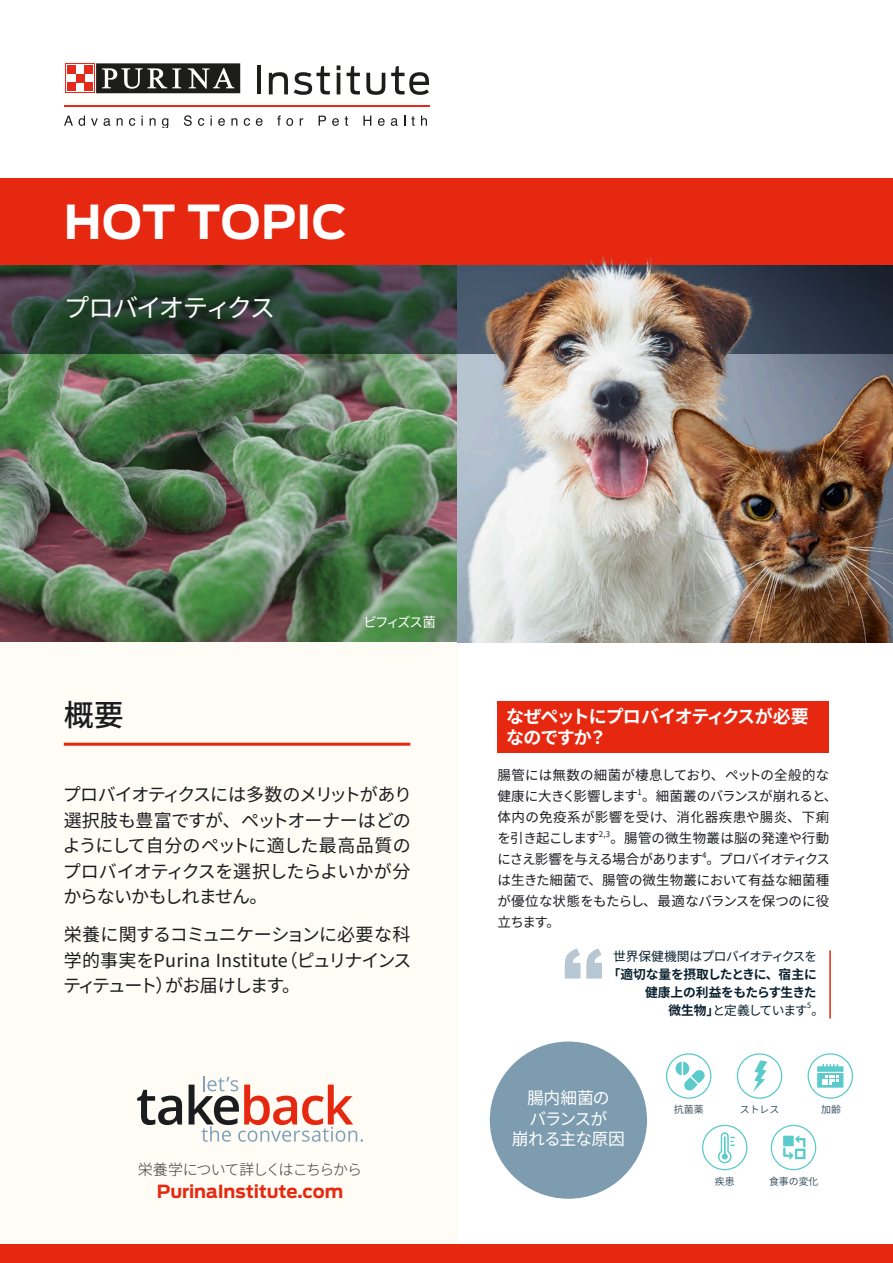
<style>
.page{position:relative;width:893px;height:1263px;background:#fff}
.page>*{position:absolute;margin:0;border:0;box-sizing:border-box;transform-origin:0 0}
.t1{font:700 46.5px "Antenna";letter-spacing:.01em;color:#fff}
.t2{font:500 30px "Noto Sans JP";color:#1b1c20}
.t3{font:25.5px "Noto Sans JP";letter-spacing:-.095em;color:#fff}
.t4{font:18px/25.5px "Noto Sans JP";letter-spacing:-.035em;color:#1b1c20;text-align:justify}
.t5{font:700 18px/21px "Noto Sans JP";letter-spacing:-.06em;color:#fff}
.t6{font:700 18px "Antenna";letter-spacing:-.01em;color:#e72810}
.t7{font:16.8px/20.2px "Noto Sans JP";letter-spacing:-.045em;color:#fff;text-align:center}
.t8{font:300 15px "Noto Sans JP";letter-spacing:-.075em;color:#39363a}
.t9{font:13.5px/21px "Noto Sans JP";color:#1b1c20}
.t10{font:13.5px/21px "Noto Sans JP";letter-spacing:-.025em;color:#1b1c20;text-align:right}
.t11{font:13.5px/21px "Noto Sans JP";letter-spacing:.025em;color:#1b1c20}
.t12{font:13.5px "Noto Sans JP";letter-spacing:-.13em;color:#fff}
.t13{font:700 12.75px "Noto Sans JP";letter-spacing:-.025em;color:#0a202e}
.t14{font:12.75px "Noto Sans JP";letter-spacing:-.06em;color:#0a202e}
.t15{font:12.75px "Noto Sans JP";letter-spacing:-.08em;color:#0a202e}
.t16{font:9.9px "Noto Sans JP";color:#3d5364}
.t17{font:7.8px "Noto Sans JP";color:#1b1c20}
.t18{font:7.5px "Noto Sans JP";color:#0a202e}
.s1{font-weight:700}
</style>
<div class="page">
<img style="left:0;top:354px;width:457px;height:288px">
<div style="left:0;top:642px;width:457px;height:621px;background:#fefcf4"></div>
<div style="left:0;top:1245px;width:893px;height:18px;background:#e72810"></div>
<svg style="left:137px;top:1090px;width:45px;height:35px"></svg>
<svg style="left:189px;top:1076px;width:174px;height:66px"></svg>
<img style="left:457px;top:354px;width:436px;height:288px">
<svg style="left:0;top:265px;width:893px;height:89px;background:#2e3e39"></svg>
<div style="left:0;top:179px;width:893px;height:86px;background:#e72810"></div>
<hr style="left:64px;top:105px;width:365px;height:1px;background:#e52a1c">
<hr style="left:257px;top:65px;width:3px;height:29px;background:#1d1d1b">
<svg style="left:269px;top:72px;width:19px;height:22px"></svg>
<svg style="left:294px;top:66px;width:36px;height:29px"></svg>
<hr style="left:337px;top:73px;width:3px;height:21px;background:#1d1d1b">
<svg style="left:337px;top:65px;width:3px;height:5px"></svg>
<svg style="left:347px;top:66px;width:13px;height:28px"></svg>
<svg style="left:366px;top:73px;width:19px;height:22px"></svg>
<svg style="left:391px;top:66px;width:38px;height:29px"></svg>
<svg style="left:64px;top:116px;width:9px;height:10px"></svg>
<svg style="left:79px;top:116px;width:6px;height:10px"></svg>
<svg style="left:91px;top:118px;width:7px;height:8px"></svg>
<svg style="left:104px;top:118px;width:6px;height:8px"></svg>
<svg style="left:117px;top:118px;width:6px;height:8px"></svg>
<svg style="left:129px;top:118px;width:6px;height:8px"></svg>
<svg style="left:141px;top:116px;width:2px;height:10px"></svg>
<svg style="left:150px;top:118px;width:6px;height:8px"></svg>
<svg style="left:162px;top:118px;width:6px;height:9px"></svg>
<svg style="left:184px;top:115px;width:8px;height:11px"></svg>
<svg style="left:198px;top:118px;width:6px;height:8px"></svg>
<svg style="left:210px;top:116px;width:2px;height:10px"></svg>
<svg style="left:218px;top:118px;width:7px;height:8px"></svg>
<svg style="left:231px;top:118px;width:6px;height:8px"></svg>
<svg style="left:244px;top:118px;width:6px;height:8px"></svg>
<svg style="left:256px;top:118px;width:6px;height:8px"></svg>
<svg style="left:277px;top:115px;width:16px;height:11px"></svg>
<svg style="left:300px;top:118px;width:3px;height:8px"></svg>
<svg style="left:319px;top:116px;width:7px;height:10px"></svg>
<svg style="left:332px;top:118px;width:7px;height:8px"></svg>
<svg style="left:345px;top:116px;width:3px;height:10px"></svg>
<svg style="left:363px;top:116px;width:8px;height:10px"></svg>
<svg style="left:378px;top:118px;width:7px;height:8px"></svg>
<svg style="left:391px;top:118px;width:7px;height:8px"></svg>
<svg style="left:411px;top:116px;width:4px;height:10px"></svg>
<svg style="left:421px;top:116px;width:6px;height:10px"></svg>
<svg style="left:96px;top:64px;width:145px;height:30px"></svg>
<div style="left:65px;top:64px;width:30px;height:29px;background:#e52a1c"></div>
<div style="left:96px;top:64px;width:144px;height:29px;background:#1d1d1b"></div>
<svg style="left:102px;top:68px;width:79px;height:21px"></svg>
<svg style="left:188px;top:68px;width:46px;height:21px"></svg>
<div style="left:66px;top:64px;width:28px;height:28px;background:#fff"></div>
<div style="left:67px;top:83px;width:9px;height:8px;background:#e52a1c"></div>
<div style="left:84px;top:83px;width:9px;height:8px;background:#e52a1c"></div>
<div style="left:76px;top:74px;width:8px;height:9px;background:#e52a1c"></div>
<div style="left:67px;top:66px;width:9px;height:8px;background:#e52a1c"></div>
<div style="left:84px;top:66px;width:9px;height:8px;background:#e52a1c"></div>
<div style="left:666px;top:1053px;width:45px;height:46px;border:1px solid #5bcaca;border-radius:50%"></div>
<svg style="left:675px;top:1061px;width:30px;height:30px"></svg>
<div style="left:737px;top:1053px;width:45px;height:46px;border:1px solid #5bcaca;border-radius:50%"></div>
<div style="left:808px;top:1053px;width:45px;height:46px;border:1px solid #5bcaca;border-radius:50%"></div>
<svg style="left:817px;top:1064px;width:26px;height:24px"></svg>
<div style="left:702px;top:1125px;width:45px;height:45px;border:1px solid #5bcaca;border-radius:50%"></div>
<svg style="left:718px;top:1132px;width:17px;height:32px"></svg>
<div style="left:771px;top:1125px;width:45px;height:45px;border:1px solid #5bcaca;border-radius:50%"></div>
<svg style="left:783px;top:1136px;width:22px;height:23px"></svg>
<div style="left:490px;top:1041px;width:157px;height:158px;background:#7d9caf;border-radius:50%"></div>
<svg style="left:753px;top:1060px;width:14px;height:32px"></svg>
<svg style="left:565px;top:948px;width:37px;height:30px"></svg>
<hr style="left:829px;top:950px;width:2px;height:68px;background:#e72810">
<img style="left:446px;top:256px;width:347px;height:115px">
<hr style="left:64px;top:743px;width:346px;height:3px;background:#e72810">
<div style="left:497px;top:702px;width:332px;height:51px;background:#e72810"></div>
<h1 class="t1" style="left:64px;top:190px;width:285px">HOT TOPIC</h1>
<h3 class="t3" style="left:64px;top:293px;width:213px">プロバイオティクス</h3>
<p class="t12" style="left:364px;top:615px;width:74px">ビフィズス菌</p>
<h2 class="t2" style="left:64px;top:698px;width:61px">概要</h2>
<p class="t5" style="left:506px;top:706px;width:304px">なぜペットにプロバイオティクスが必要なのですか？</p>
<p class="t9" style="left:497px;top:765px;width:341px">腸管には無数の細菌が棲息しており、ペットの全般的な健康に大きく影響します。細菌叢のバランスが崩れると、</p>
<p class="t4" style="left:63px;top:782px;width:351px">プロバイオティクスには多数のメリットがあり選択肢も豊富ですが、ペットオーナーはどのようにして自分のペットに適した最高品質のプロバイオティクスを選択したらよいかが分からないかもしれません。</p>
<p class="t4" style="left:63px;top:922px;width:350px">栄養に関するコミュニケーションに必要な科学的事実をPurina Institute（ピュリナインスティテュート）がお届けします。</p>
<p class="t17" style="left:637px;top:787px;width:6px">1</p>
<p class="t11" style="left:497px;top:807px;width:333px">体内の免疫系が影響を受け、消化器疾患や腸炎、下痢を引き起こします</p>
<p class="t17" style="left:599px;top:829px;width:13px">2,3</p>
<p class="t10" style="left:497px;top:828px;width:334px">。腸管の微生物叢は脳の発達や行動<br>にさえ影響を与える場合があります。プロバイオティクス</p>
<p class="t17" style="left:702px;top:850px;width:6px">4</p>
<p class="t9" style="left:497px;top:870px;width:333px;text-align:justify">は生きた細菌で、腸管の微生物叢において有益な細菌種が優位な状態をもたらし、最適なバランスを保つのに役立ちます。</p>
<p class="t14" style="left:613px;top:949px;width:206px">世界保健機関はプロバイオティクスを</p>
<p class="t13" style="left:608px;top:967px;width:210px">「適切な量を摂取したときに、宿主に</p>
<p class="t13" style="left:645px;top:985px;width:173px">健康上の利益をもたらす生きた</p>
<p class="t15" style="left:668px;top:1003px;width:157px"><span class="s1">微生物」</span>と定義しています。</p>
<p class="t18" style="left:807px;top:1001px;width:6px">5</p>
<p class="t8" style="left:138px;top:1161px;width:226px">栄養学について詳しくはこちらから</p>
<p class="t6" style="left:157px;top:1179px;width:188px">PurinaInstitute.com</p>
<p class="t7" style="left:512px;top:1088px;width:115px">腸内細菌の<br>バランスが<br>崩れる主な原因</p>
<p class="t16" style="left:674px;top:1104px;width:31px">抗菌薬</p>
<p class="t16" style="left:740px;top:1104px;width:41px">ストレス</p>
<p class="t16" style="left:821px;top:1104px;width:21px">加齢</p>
<p class="t16" style="left:715px;top:1176px;width:21px">疾患</p>
<p class="t16" style="left:769px;top:1176px;width:51px">食事の変化</p>
</div>
